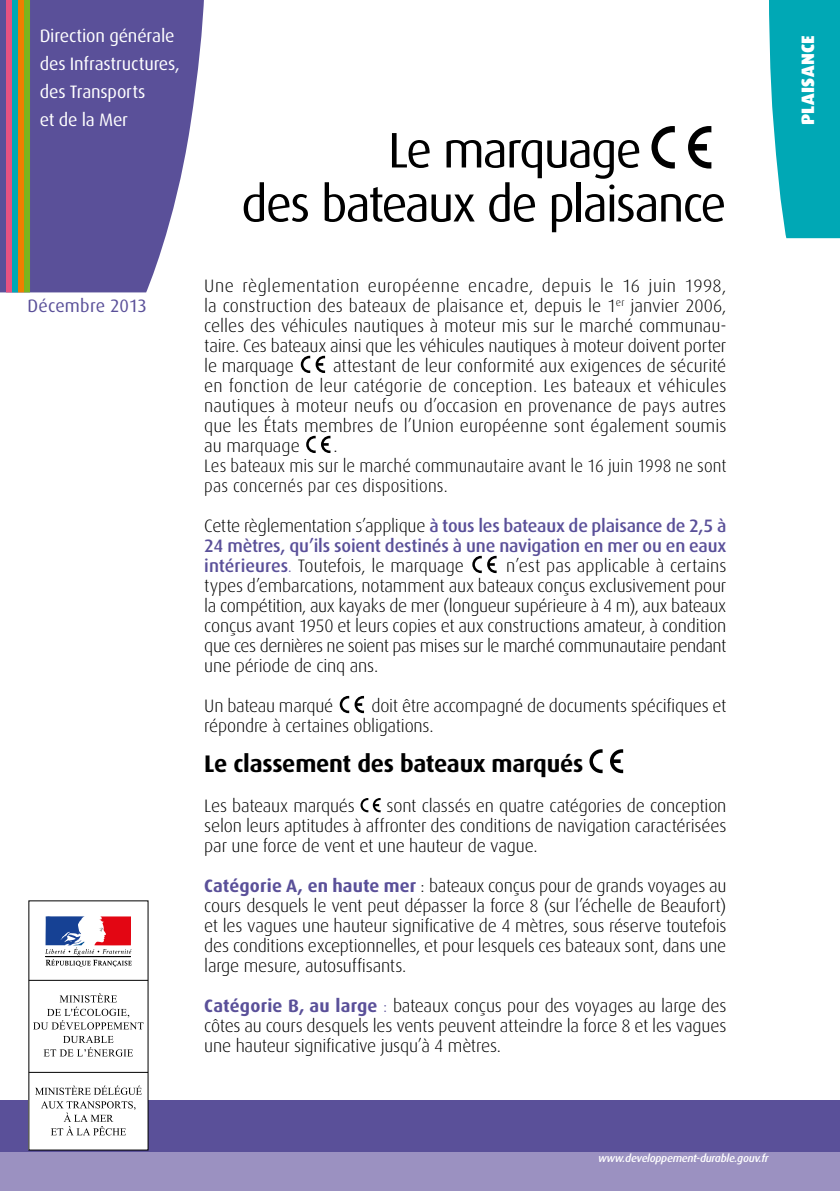
<style>
.page{position:relative;width:840px;height:1191px;background:#fff}
.page>*{position:absolute;margin:0;border:0;box-sizing:border-box;transform-origin:0 0}
.t1{font:50px/54px "Dax OT";letter-spacing:-.04em;color:#000}
.t2{font:700 24px "Dax OT";letter-spacing:-.01em;color:#000}
.t3{font:300 18px/20px "Dax OT";letter-spacing:-.01em;color:#000;text-align:justify}
.t4{font:500 18px/20px "Dax OT";letter-spacing:-.01em;color:#5a5099;text-align:justify}
.t5{font:18px/28px "Dax OT";letter-spacing:-.01em;color:#fff}
.t6{font:18px "Dax OT";color:#5a5099}
.t7{font:900 18px "Dax OT";letter-spacing:.015em;color:#fff}
.t8{font:italic 500 11px "Dax OT";letter-spacing:-.025em;color:#fff}
.s1{font-weight:300;color:#000}
.s2{font-weight:300}
.s3{font-weight:700;color:#5a5099}
.s4{color:#5a5099}
</style>
<div class="page">
<svg style="left:0;top:0;width:204px;height:292px;background:#6d64a4"></svg>
<div style="left:0;top:1151px;width:839px;height:40px;background:#9b91c1"></div>
<div style="left:6px;top:0;width:6px;height:292px;background:#e85281"></div>
<div style="left:12px;top:0;width:6px;height:292px;background:#00a8b5"></div>
<div style="left:18px;top:0;width:6px;height:292px;background:#ee7f00"></div>
<div style="left:24px;top:0;width:6px;height:292px;background:#7ab51d"></div>
<div style="left:0;top:1100px;width:839px;height:51px;background:#5a5099"></div>
<svg style="left:300px;top:356px;width:25px;height:17px"></svg>
<svg style="left:306px;top:436px;width:9px;height:17px"></svg>
<svg style="left:321px;top:436px;width:9px;height:17px"></svg>
<svg style="left:472px;top:556px;width:9px;height:17px"></svg>
<svg style="left:487px;top:556px;width:9px;height:17px"></svg>
<svg style="left:339px;top:696px;width:25px;height:17px"></svg>
<svg style="left:589px;top:749px;width:13px;height:24px"></svg>
<svg style="left:610px;top:749px;width:12px;height:24px"></svg>
<svg style="left:360px;top:798px;width:20px;height:14px"></svg>
<svg style="left:651px;top:126px;width:23px;height:42px"></svg>
<svg style="left:688px;top:126px;width:23px;height:42px"></svg>
<svg style="left:769px;top:0;width:70px;height:238px;background:#16afbb"></svg>
<div style="left:29px;top:901px;width:119px;height:249px;background:#fff"></div>
<svg style="left:45px;top:916px;width:87px;height:51px"></svg>
<hr style="left:29px;top:979px;width:119px;height:1px;background:#000">
<hr style="left:29px;top:1071px;width:119px;height:1px;background:#000">
<svg style="left:33px;top:993px;width:110px;height:36px"></svg>
<svg style="left:44px;top:1035px;width:89px;height:21px"></svg>
<svg style="left:35px;top:1085px;width:107px;height:10px"></svg>
<svg style="left:41px;top:1101px;width:94px;height:34px"></svg>
<p class="t5" style="left:40px;top:22px;width:141px">Direction générale des Infrastructures, des Transports<br>et de la Mer</p>
<p class="t6" style="left:27px;top:296px;width:121px">Décembre 2013</p>
<h1 class="t1" style="left:241px;top:124px;width:486px;text-indent:147px">Le marquage<br>des bateaux de plaisance</h1>
<p class="t3" style="left:204px;top:276px;width:523px">Une règlementation européenne encadre, depuis le 16 juin 1998, la construction des bateaux de plaisance et, depuis le 1<sup>er</sup> janvier 2006, celles des véhicules nautiques à moteur mis sur le marché communau&shy;taire. Ces bateaux ainsi que les véhicules nautiques à moteur doivent porter le marquage</p>
<p class="t3" style="left:204px;top:356px;width:523px;text-indent:129px">attestant de leur conformité aux exigences de sécurité en fonction de leur catégorie de conception. Les bateaux et véhicules nautiques à moteur neufs ou d’occasion en provenance de pays autres que les États membres de l’Union européenne sont également soumis au marquage</p>
<p class="t3" style="left:204px;top:436px;width:523px;text-align:left;text-indent:129px">.<br>Les bateaux mis sur le marché communautaire avant le 16 juin 1998 ne sont pas concernés par ces dispositions.</p>
<p class="t4" style="left:204px;top:516px;width:523px"><span class="s1">Cette règlementation s’applique</span> à tous les bateaux de plaisance de 2,5 à 24 mètres, qu’ils soient destinés à une navigation en mer ou en eaux intérieures<span class="s2">.</span> <span class="s1">Toutefois, le marquage</span></p>
<p class="t3" style="left:204px;top:556px;width:523px;text-indent:301px">n’est pas applicable à certains types d’embarcations, notamment aux bateaux conçus exclusivement pour la compétition, aux kayaks de mer (longueur supérieure à 4 m), aux bateaux conçus avant 1950 et leurs copies et aux constructions amateur, à condition que ces dernières ne soient pas mises sur le marché communautaire pendant une période de cinq ans.</p>
<p class="t3" style="left:204px;top:696px;width:130px">Un bateau marqué</p>
<p class="t3" style="left:204px;top:696px;width:523px;text-indent:167px">doit être accompagné de documents spécifiques et répondre à certaines obligations.</p>
<h2 class="t2" style="left:204px;top:750px;width:380px">Le classement des bateaux marqués</h2>
<p class="t3" style="left:204px;top:796px;width:152px">Les bateaux marqués</p>
<p class="t3" style="left:204px;top:796px;width:523px;text-indent:182px">sont classés en quatre catégories de conception selon leurs aptitudes à affronter des conditions de navigation caractérisées par une force de vent et une hauteur de vague.</p>
<p class="t3" style="left:204px;top:876px;width:523px"><span class="s3">Catégorie A, en haute mer</span> : bateaux conçus pour de grands voyages au cours desquels le vent peut dépasser la force 8 (sur l’échelle de Beaufort) et les vagues une hauteur significative de 4 mètres, sous réserve toutefois des conditions exceptionnelles, et pour lesquels ces bateaux sont, dans une large mesure, autosuffisants.</p>
<p class="t3" style="left:204px;top:996px;width:523px"><span class="s3">Catégorie B, au large</span> <span class="s4">:</span> bateaux conçus pour des voyages au large des côtes au cours desquels les vents peuvent atteindre la force 8 et les vagues une hauteur significative jusqu’à 4 mètres.</p>
<p class="t7" style="left:797px;top:125px;width:91px;rotate:-90deg">Plaisance</p>
<p class="t8" style="left:597px;top:1152px;width:172px">www.developpement-durable.gouv.fr</p>
</div>
